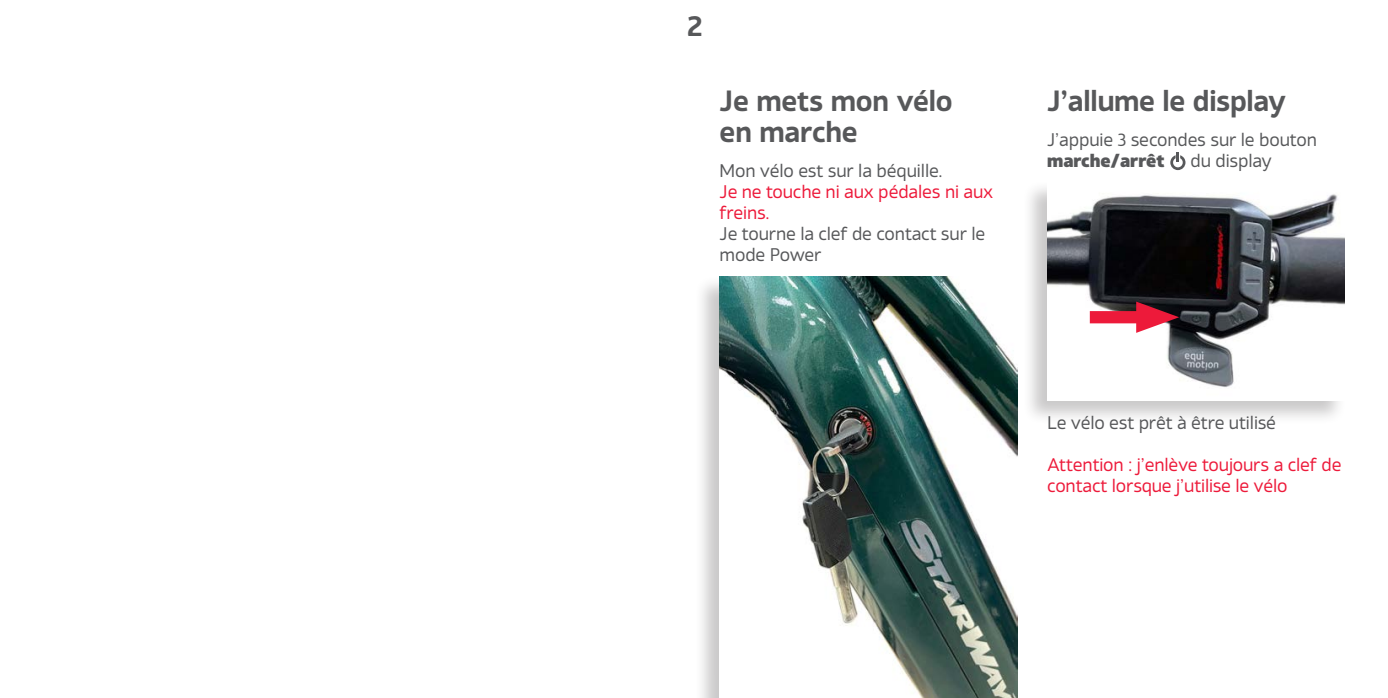
<style>
.page{position:relative;width:1388px;height:698px;background:#fff}
.page>*{position:absolute;margin:0;border:0;box-sizing:border-box;transform-origin:0 0}
.t1{font:600 28px "Xyngia";letter-spacing:-.01em;color:#57585a}
.t2{font:17.5px/21px "Xyngia";letter-spacing:-.01em;color:#57585a}
.t3{font:17.5px/21px "Xyngia";letter-spacing:-.01em;color:#ed1a3a}
.s1{font-weight:800}
</style>
<div class="page">
<div style="left:694px;top:275px;width:324px;height:422px;background:#231f20;opacity:.24"></div>
<img style="left:719px;top:276px;width:298px;height:421px">
<div style="left:1022px;top:181px;width:324px;height:244px;background:#231f20;opacity:.24"></div>
<img style="left:1047px;top:182px;width:297px;height:218px">
<div style="left:1089px;top:311px;width:65px;height:12px;background:#ed1a3a"></div>
<svg style="left:1136px;top:301px;width:43px;height:31px"></svg>
<svg style="left:1170px;top:152px;width:15px;height:18px"></svg>
<p class="t1" style="left:687px;top:4px;width:17px">2</p>
<p class="t1" style="left:719px;top:79px;width:234px">Je mets mon vélo</p>
<p class="t1" style="left:719px;top:110px;width:139px">en marche</p>
<p class="t2" style="left:719px;top:159px;width:224px">Mon vélo est sur la béquille.</p>
<p class="t3" style="left:719px;top:180px;width:275px">Je ne touche ni aux pédales ni aux freins.</p>
<p class="t2" style="left:719px;top:222px;width:267px">Je tourne la clef de contact sur le mode Power</p>
<p class="t1" style="left:1047px;top:79px;width:241px">J’allume le display</p>
<p class="t2" style="left:1047px;top:128px;width:271px">J’appuie 3 secondes sur le bouton <span class="s1">marche/arrêt</span></p>
<p class="t2" style="left:1190px;top:149px;width:83px">du display</p>
<p class="t2" style="left:1047px;top:410px;width:230px">Le vélo est prêt à être utilisé</p>
<p class="t3" style="left:1047px;top:452px;width:296px">Attention : j’enlève toujours a clef de contact lorsque j’utilise le vélo</p>
</div>
